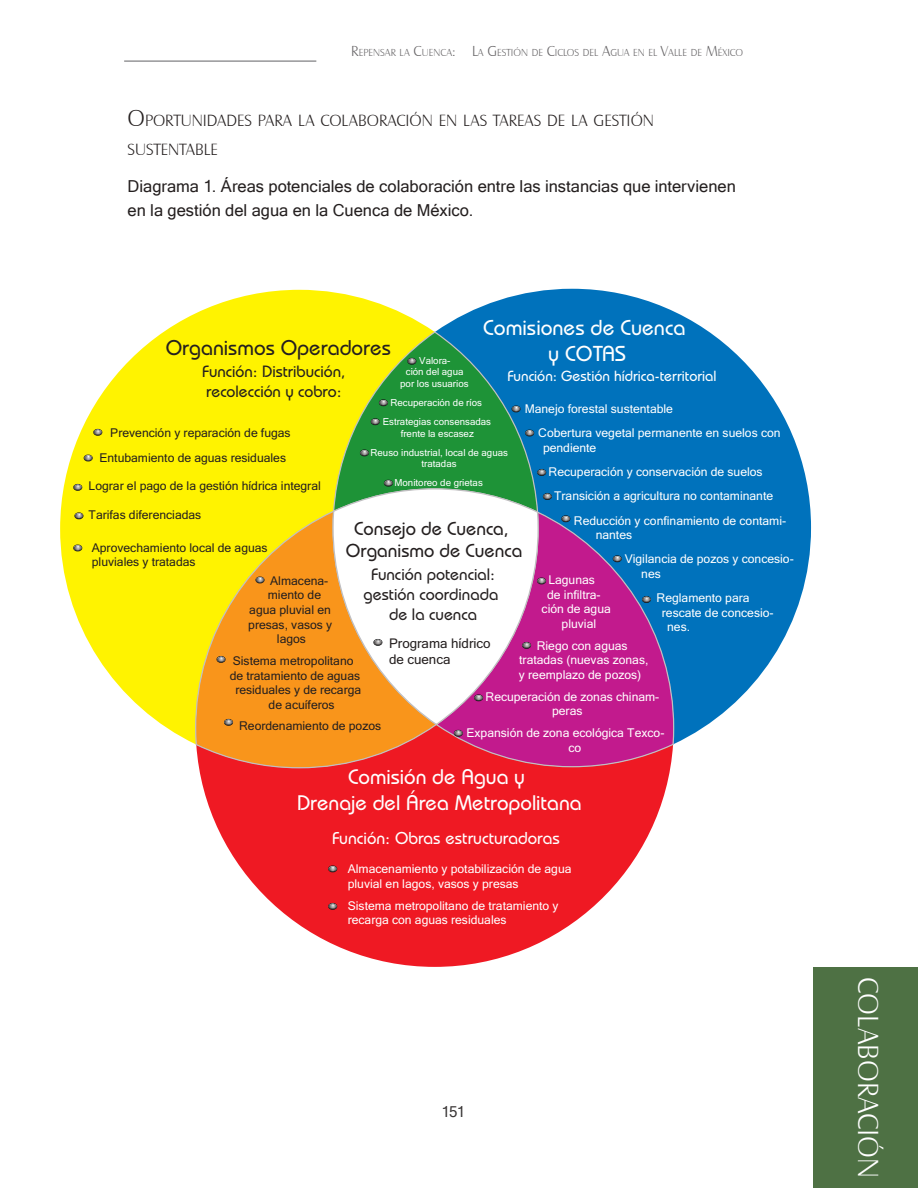
<style>
.page{position:relative;width:918px;height:1188px;background:#fff}
.page>*{position:absolute;margin:0;border:0;box-sizing:border-box;transform-origin:0 0}
.t1{font:30px "Castle T Ligh";color:#fff}
.t2{font:500 21.6px/26px "Bauhaus IT Cby BT";color:#fff;text-align:center}
.t3{font:500 21.3px "Bauhaus IT Cby BT";color:#241f1f}
.t4{font:500 21.15px/25.3px "Bauhaus IT Cby BT";color:#fff;text-align:center}
.t5{font:500 18.9px/22.6px "Bauhaus IT Cby BT";color:#241f1f;text-align:center}
.t6{font:500 17.25px "Bauhaus IT Cby BT";color:#fff}
.t7{font:16.8px/28.8px "Castle T Ligh";color:#241f1f}
.t8{font:16.5px/24px "Microsoft Sans Serif";color:#241f1f}
.t9{font:500 16.5px/20px "Bauhaus IT Cby BT";color:#241f1f;text-align:center}
.t10{font:500 16.35px/19.6px "Bauhaus IT Cby BT";color:#241f1f}
.t11{font:15px "Microsoft Sans Serif";color:#393535}
.t12{font:500 14.7px "Bauhaus IT Cby BT";color:#fff}
.t13{font:13.35px/16px "Microsoft Sans Serif";color:#241f1f}
.t14{font:12.15px/14.5px "Microsoft Sans Serif";color:#fff}
.t15{font:12.15px/25.2px "Microsoft Sans Serif";color:#241f1f}
.t16{font:10.5px "Castle T Ligh";color:#656365}
.t17{font:9.75px/18.9px "Microsoft Sans Serif";color:#fff;text-align:center}
.s1{font-size:15px}
.s2{font-size:24px}
</style>
<div class="page">
<hr style="left:124px;top:60px;width:192px;height:2px;background:#969698">
<div style="left:813px;top:967px;width:105px;height:221px;background:#4e7144"></div>
<svg style="left:199px;top:768px;width:472px;height:199px;fill:#ef1923"></svg>
<svg style="left:60px;top:290px;width:373px;height:454px;fill:#fff300"></svg>
<svg style="left:194px;top:509px;width:244px;height:260px;background:#f8a419"></svg>
<svg style="left:436px;top:289px;width:375px;height:455px;fill:#0072bc"></svg>
<svg style="left:434px;top:511px;width:241px;height:257px;background:#9b2f90"></svg>
<svg style="left:332px;top:514px;width:207px;height:212px"></svg>
<div style="left:93px;top:429px;width:9px;height:6px;border:1px solid #121314;border-radius:50%"></div>
<svg style="left:94px;top:429px;width:8px;height:6px"></svg>
<div style="left:84px;top:455px;width:9px;height:6px;border:1px solid #121314;border-radius:50%"></div>
<svg style="left:84px;top:455px;width:8px;height:6px"></svg>
<div style="left:73px;top:484px;width:9px;height:6px;border:1px solid #121314;border-radius:50%"></div>
<svg style="left:74px;top:485px;width:8px;height:5px"></svg>
<svg style="left:75px;top:513px;width:8px;height:6px"></svg>
<div style="left:73px;top:545px;width:9px;height:6px;border:1px solid #121314;border-radius:50%"></div>
<svg style="left:74px;top:545px;width:8px;height:6px"></svg>
<svg style="left:562px;top:516px;width:8px;height:6px"></svg>
<div style="left:613px;top:556px;width:9px;height:6px;border:1px solid #121314;border-radius:50%"></div>
<svg style="left:613px;top:556px;width:8px;height:6px"></svg>
<svg style="left:332px;top:331px;width:220px;height:183px;background:#56a75a"></svg>
<div style="left:374px;top:639px;width:8px;height:6px;border:1px solid #121314;border-radius:50%"></div>
<svg style="left:374px;top:640px;width:8px;height:5px"></svg>
<svg style="left:537px;top:578px;width:9px;height:6px"></svg>
<div style="left:522px;top:642px;width:9px;height:6px;border:1px solid #121314;border-radius:50%"></div>
<svg style="left:522px;top:643px;width:9px;height:5px"></svg>
<svg style="left:474px;top:695px;width:9px;height:6px"></svg>
<svg style="left:256px;top:577px;width:8px;height:6px"></svg>
<div style="left:217px;top:656px;width:8px;height:6px;border:1px solid #121314;border-radius:50%"></div>
<svg style="left:217px;top:657px;width:8px;height:5px"></svg>
<svg style="left:224px;top:719px;width:9px;height:6px"></svg>
<div style="left:328px;top:866px;width:9px;height:6px;border:1px solid #121314;border-radius:50%"></div>
<svg style="left:329px;top:866px;width:8px;height:6px"></svg>
<div style="left:328px;top:903px;width:9px;height:6px;border:1px solid #121314;border-radius:50%"></div>
<svg style="left:329px;top:904px;width:8px;height:5px"></svg>
<div style="left:642px;top:596px;width:9px;height:7px;border:1px solid #121314;border-radius:50%"></div>
<svg style="left:642px;top:597px;width:9px;height:5px"></svg>
<div style="left:454px;top:730px;width:9px;height:6px;border:1px solid #121314;border-radius:50%"></div>
<svg style="left:454px;top:730px;width:8px;height:6px"></svg>
<p class="t16" style="left:351px;top:47px;width:393px"><span class="s1">R</span>EPENSAR LA <span class="s1">C</span>UENCA<span class="s1">: L</span>A <span class="s1">G</span>ESTIÓN DE <span class="s1">C</span>ICLOS DEL <span class="s1">A</span>GUA EN EL <span class="s1">V</span>ALLE DE <span class="s1">M</span>ÉXICO</p>
<h3 class="t7" style="left:128px;top:107px;width:528px"><span class="s2">O</span>PORTUNIDADES PARA LA COLABORACIÓN EN LAS TAREAS DE LA GESTIÓN<br>SUSTENTABLE</h3>
<h3 class="t8" style="left:128px;top:174px;width:610px">Diagrama 1. Áreas potenciales de colaboración entre las instancias que intervienen en la gestión del agua en la Cuenca de México.</h3>
<h2 class="t2" style="left:483px;top:314px;width:204px">Comisiones de Cuenca y COTAS</h2>
<p class="t12" style="left:508px;top:367px;width:211px">Función: Gestión hídrica-territorial</p>
<h3 class="t3" style="left:166px;top:335px;width:227px">Organismos Operadores</h3>
<p class="t17" style="left:400px;top:355px;width:70px;line-height:11.7px">Valora-<br>ción del agua por los usuarios</p>
<p class="t17" style="left:383px;top:393px;width:110px">Recuperación de ríos<br>Estrategias consensadas</p>
<p class="t17" style="left:371px;top:424px;width:139px">frente la escasez<br>Reuso industrial, local de aguas</p>
<p class="t17" style="left:395px;top:454px;width:90px">tratadas<br>Monitoreo de grietas</p>
<h3 class="t10" style="left:202px;top:361px;width:145px">Función: Distribución, recolección y cobro:</h3>
<p class="t15" style="left:99px;top:420px;width:193px;text-indent:11px">Prevención y reparación de fugas<br>Entubamiento de aguas residuales</p>
<p class="t15" style="left:89px;top:474px;width:234px">Lograr el pago de la gestión hídrica integral</p>
<p class="t15" style="left:89px;top:502px;width:114px">Tarifas diferenciadas</p>
<p class="t15" style="left:92px;top:540px;width:177px;line-height:14.5px">Aprovechamiento local de aguas pluviales y tratadas</p>
<p class="t14" style="left:538px;top:396px;width:244px;line-height:24.3px;text-indent:-14px">Manejo forestal sustentable<br>Cobertura vegetal permanente en suelos con</p>
<p class="t14" style="left:543px;top:440px;width:55px">pendiente</p>
<p class="t14" style="left:549px;top:464px;width:216px">Recuperación y conservación de suelos</p>
<p class="t14" style="left:554px;top:489px;width:221px">Transición a agricultura no contaminante</p>
<p class="t14" style="left:574px;top:513px;width:214px">Reducción y confinamiento de contami-</p>
<p class="t14" style="left:625px;top:523px;width:171px;line-height:24.3px;text-indent:-29px">nantes<br>Vigilancia de pozos y concesio-</p>
<p class="t14" style="left:657px;top:561px;width:95px;line-height:24.3px;text-indent:-15px">nes<br>Reglamento para</p>
<p class="t14" style="left:667px;top:605px;width:108px;text-indent:-5px">rescate de concesio&shy;nes.</p>
<h3 class="t5" style="left:346px;top:517px;width:178px">Consejo de Cuenca,<br>Organismo de Cuenca</h3>
<h3 class="t9" style="left:363px;top:564px;width:136px">Función potencial: gestión coordinada de la cuenca</h3>
<p class="t13" style="left:389px;top:635px;width:103px">Programa hídrico de cuenca</p>
<p class="t14" style="left:548px;top:573px;width:48px">Lagunas</p>
<p class="t14" style="left:547px;top:587px;width:55px">de infiltra-</p>
<p class="t14" style="left:542px;top:602px;width:71px">ción de agua</p>
<p class="t14" style="left:562px;top:616px;width:36px">pluvial</p>
<p class="t14" style="left:519px;top:638px;width:131px;text-align:center">Riego con aguas tratadas (nuevas zonas, y reemplazo de pozos)</p>
<p class="t14" style="left:552px;top:689px;width:109px;text-indent:-67px">Recuperación de zonas chinam&shy;peras</p>
<p class="t14" style="left:568px;top:726px;width:97px;text-indent:-102px">Expansión de zona ecológica Texco&shy;co</p>
<p class="t15" style="left:270px;top:568px;width:60px">Almacena-</p>
<p class="t15" style="left:268px;top:582px;width:55px">miento de</p>
<p class="t15" style="left:249px;top:597px;width:83px">agua pluvial en</p>
<p class="t15" style="left:248px;top:612px;width:86px">presas, vasos y</p>
<p class="t15" style="left:277px;top:626px;width:31px">lagos</p>
<p class="t15" style="left:233px;top:648px;width:122px">Sistema metropolitano</p>
<p class="t15" style="left:230px;top:663px;width:132px">de tratamiento de aguas</p>
<p class="t15" style="left:235px;top:677px;width:127px">residuales y de recarga</p>
<p class="t15" style="left:269px;top:692px;width:68px">de acuíferos</p>
<p class="t15" style="left:239px;top:714px;width:144px">Reordenamiento de pozos</p>
<h3 class="t4" style="left:297px;top:764px;width:286px">Comisión de Agua y<br>Drenaje del Área Metropolitana</h3>
<h3 class="t6" style="left:332px;top:827px;width:229px">Función: Obras estructuradoras</h3>
<p class="t14" style="left:348px;top:862px;width:225px">Almacenamiento y potabilización de agua pluvial en lagos, vasos y presas</p>
<p class="t14" style="left:348px;top:898px;width:212px">Sistema metropolitano de tratamiento y recarga con aguas residuales</p>
<p class="t11" style="left:441px;top:1103px;width:25px">151</p>
<h1 class="t1" style="left:884px;top:977px;width:199px;rotate:90deg">COLABORACIÓN</h1>
</div>
